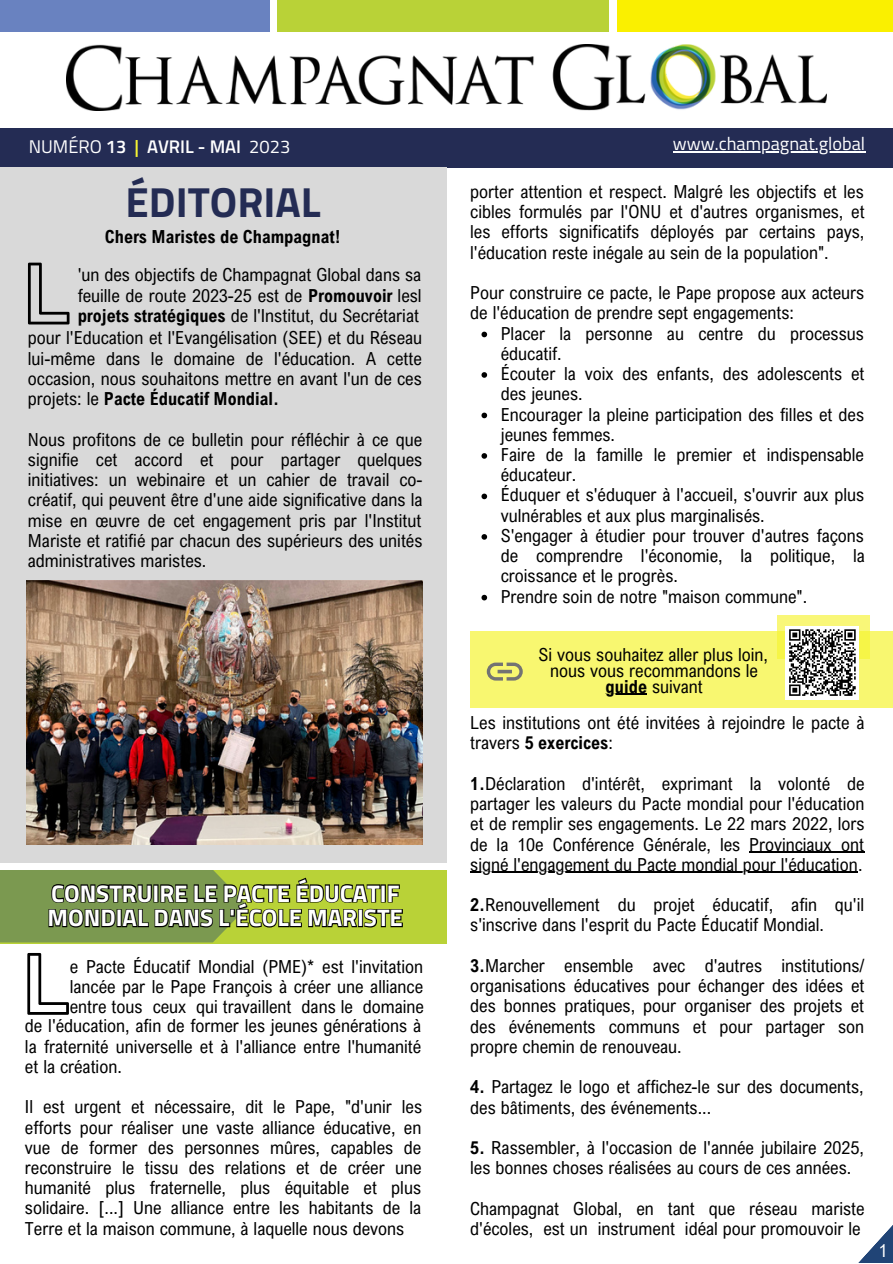
<style>
.page{position:relative;width:893px;height:1264px;background:#fff}
.page>*{position:absolute;margin:0;border:0;box-sizing:border-box;transform-origin:0 0}
.t1{font:700 42.15px "Titillium Web";color:#242c54}
.t2{font:700 24px/24.8px "Titillium Web";color:#fff}
.t3{font:600 18.3px "Titillium Web";color:#fff}
.t4{font:18.3px "Titillium Web";color:#fff}
.t5{font:18px/20.2px "Arial Nova Cond";color:#000}
.t6{font:700 18px "Arial Nova Cond";color:#000}
.t7{font:18px "Arial Nova Cond";color:#fff}
.s1{font-weight:400}
.s2{color:#f6f432}
.s3{font-weight:700}
</style>
<div class="page">
<div style="left:0;top:0;width:269px;height:31px;background:#6982c0"></div>
<div style="left:277px;top:0;width:331px;height:31px;background:#b9d237"></div>
<div style="left:616px;top:0;width:276px;height:31px;background:#faf000"></div>
<img style="left:66px;top:45px;width:760px;height:65px">
<div style="left:0;top:128px;width:892px;height:39px;background:#242c54"></div>
<div style="left:0;top:167px;width:446px;height:695px;background:#d9d9d9"></div>
<div style="left:470px;top:631px;width:422px;height:76px;background:#f8f770"></div>
<img style="left:27px;top:580px;width:396px;height:264px">
<div style="left:0;top:869px;width:446px;height:74px;background:#b9d237"></div>
<svg style="left:859px;top:1226px;width:33px;height:36px"></svg>
<svg style="left:481px;top:331px;width:6px;height:6px"></svg>
<svg style="left:481px;top:372px;width:6px;height:6px"></svg>
<svg style="left:481px;top:412px;width:6px;height:6px"></svg>
<svg style="left:481px;top:453px;width:6px;height:6px"></svg>
<svg style="left:481px;top:493px;width:6px;height:6px"></svg>
<svg style="left:481px;top:534px;width:6px;height:5px"></svg>
<svg style="left:481px;top:595px;width:6px;height:5px"></svg>
<svg style="left:777px;top:615px;width:92px;height:44px;background:#f8f66b"></svg>
<svg style="left:486px;top:662px;width:36px;height:18px"></svg>
<svg style="left:28px;top:263px;width:41px;height:61px"></svg>
<svg style="left:27px;top:953px;width:42px;height:61px"></svg>
<hr style="left:605px;top:693px;width:42px;height:2px;background:#000">
<hr style="left:673px;top:151px;width:192px;height:2px;background:#fff">
<svg style="left:0;top:869px;width:404px;height:73px"></svg>
<hr style="left:749px;top:851px;width:115px;height:1px;background:#000">
<hr style="left:470px;top:871px;width:388px;height:2px;background:#000">
<div style="left:785px;top:626px;width:73px;height:73px;background:#fff"></div>
<svg style="left:789px;top:629px;width:67px;height:67px"></svg>
<p class="t3" style="left:29px;top:132px;width:263px"><span class="s1">NUMÉRO</span> 13 <span class="s2">|</span> AVRIL - MAI <span class="s1">2023</span></p>
<p class="t4" style="left:673px;top:130px;width:194px">www.champagnat.global</p>
<p class="t1" style="left:125px;top:169px;width:197px">ÉDITORIAL</p>
<p class="t5" style="left:470px;top:181px;width:396px;text-align:justify">porter attention et respect. Malgré les objectifs et les cibles formulés par l'ONU et d'autres organismes, et les efforts significatifs déployés par certains pays, l'éducation reste inégale au sein de la population".</p>
<p class="t5" style="left:470px;top:282px;width:395px">Pour construire ce pacte, le Pape propose aux acteurs de l'éducation de prendre sept engagements:</p>
<p class="t6" style="left:105px;top:225px;width:237px">Chers Maristes de Champagnat!</p>
<p class="t5" style="left:78px;top:264px;width:345px;text-align:justify">'un des objectifs de Champagnat Global dans sa feuille de route 2023-25 est de <span class="s3">Promouvoir</span> lesl <span class="s3">projets stratégiques</span> de l'Institut, du Secrétariat</p>
<p class="t5" style="left:501px;top:322px;width:364px">Placer la personne au centre du processus éducatif.</p>
<p class="t5" style="left:501px;top:363px;width:365px">Écouter la voix des enfants, des adolescents et des jeunes.</p>
<p class="t5" style="left:501px;top:403px;width:365px">Encourager la pleine participation des filles et des jeunes femmes.</p>
<p class="t5" style="left:501px;top:444px;width:365px">Faire de la famille le premier et indispensable éducateur.</p>
<p class="t5" style="left:501px;top:484px;width:365px">Éduquer et s'éduquer à l'accueil, s'ouvrir aux plus vulnérables et aux plus marginalisés.</p>
<p class="t5" style="left:501px;top:525px;width:365px;text-align:justify">S'engager à étudier pour trouver d'autres façons de comprendre l'économie, la politique, la croissance et le progrès.</p>
<p class="t5" style="left:501px;top:585px;width:308px">Prendre soin de notre "maison commune".</p>
<p class="t5" style="left:28px;top:327px;width:396px;text-align:justify">pour l'Education et l'Evangélisation (SEE) et du Réseau lui-même dans le domaine de l'éducation. A cette occasion, nous souhaitons mettre en avant l'un de ces projets: le <span class="s3">Pacte Éducatif Mondial.</span></p>
<p class="t5" style="left:28px;top:428px;width:396px;text-align:justify">Nous profitons de ce bulletin pour réfléchir à ce que signifie cet accord et pour partager quelques initiatives: un webinaire et un cahier de travail co&shy;créatif, qui peuvent être d'une aide significative dans la mise en œuvre de cet engagement pris par l'Institut Mariste et ratifié par chacun des supérieurs des unités administratives maristes.</p>
<p class="t2" style="left:48px;top:880px;width:357px">CONSTRUIRE LE PACTE ÉDUCATIF<br>MONDIAL DANS L'ÉCOLE MARISTE</p>
<p class="t5" style="left:70px;top:955px;width:356px;text-align:justify">e Pacte Éducatif Mondial (PME)* est l'invitation lancée par le Pape François à créer une alliance entre tous ceux qui travaillent dans le domaine</p>
<p class="t5" style="left:25px;top:1015px;width:398px;text-align:justify">de l'éducation, afin de former les jeunes générations à la fraternité universelle et à l'alliance entre l'humanité et la création.</p>
<p class="t5" style="left:25px;top:1096px;width:398px;text-align:justify">Il est urgent et nécessaire, dit le Pape, "d'unir les efforts pour réaliser une vaste alliance éducative, en vue de former des personnes mûres, capables de reconstruire le tissu des relations et de créer une humanité plus fraternelle, plus équitable et plus solidaire. [...] Une alliance entre les habitants de la Terre et la maison commune, à laquelle nous devons</p>
<p class="t5" style="left:538px;top:644px;width:231px">Si vous souhaitez aller plus loin,</p>
<p class="t5" style="left:550px;top:662px;width:209px;line-height:15.8px;text-align:center">nous vous recommandons le <span class="s3">guide</span> suivant</p>
<p class="t5" style="left:470px;top:712px;width:395px">Les institutions ont été invitées à rejoindre le pacte à travers <span class="s3">5 exercices</span>:</p>
<p class="t5" style="left:470px;top:772px;width:396px;text-align:justify"><span class="s3">1.</span>Déclaration d'intérêt, exprimant la volonté de partager les valeurs du Pacte mondial pour l'éducation et de remplir ses engagements. Le 22 mars 2022, lors de la 10e Conférence Générale, les Provinciaux ont signé l'engagement du Pacte mondial pour l'éducation.</p>
<p class="t5" style="left:470px;top:894px;width:395px"><span class="s3">2.</span>Renouvellement du projet éducatif, afin qu'il s'inscrive dans l'esprit du Pacte Éducatif Mondial.</p>
<p class="t5" style="left:470px;top:955px;width:396px;text-align:justify"><span class="s3">3.</span>Marcher ensemble avec d'autres institutions/ organisations éducatives pour échanger des idées et des bonnes pratiques, pour organiser des projets et des événements communs et pour partager son propre chemin de renouveau.</p>
<p class="t5" style="left:470px;top:1076px;width:395px"><span class="s3">4.</span> Partagez le logo et affichez-le sur des documents, des bâtiments, des événements...</p>
<p class="t5" style="left:470px;top:1137px;width:395px"><span class="s3">5.</span> Rassembler, à l'occasion de l'année jubilaire 2025, les bonnes choses réalisées au cours de ces années.</p>
<p class="t5" style="left:470px;top:1197px;width:396px">Champagnat Global, en tant que réseau mariste d'écoles, est un instrument idéal pour promouvoir le</p>
<p class="t7" style="left:878px;top:1238px;width:10px">1</p>
</div>
